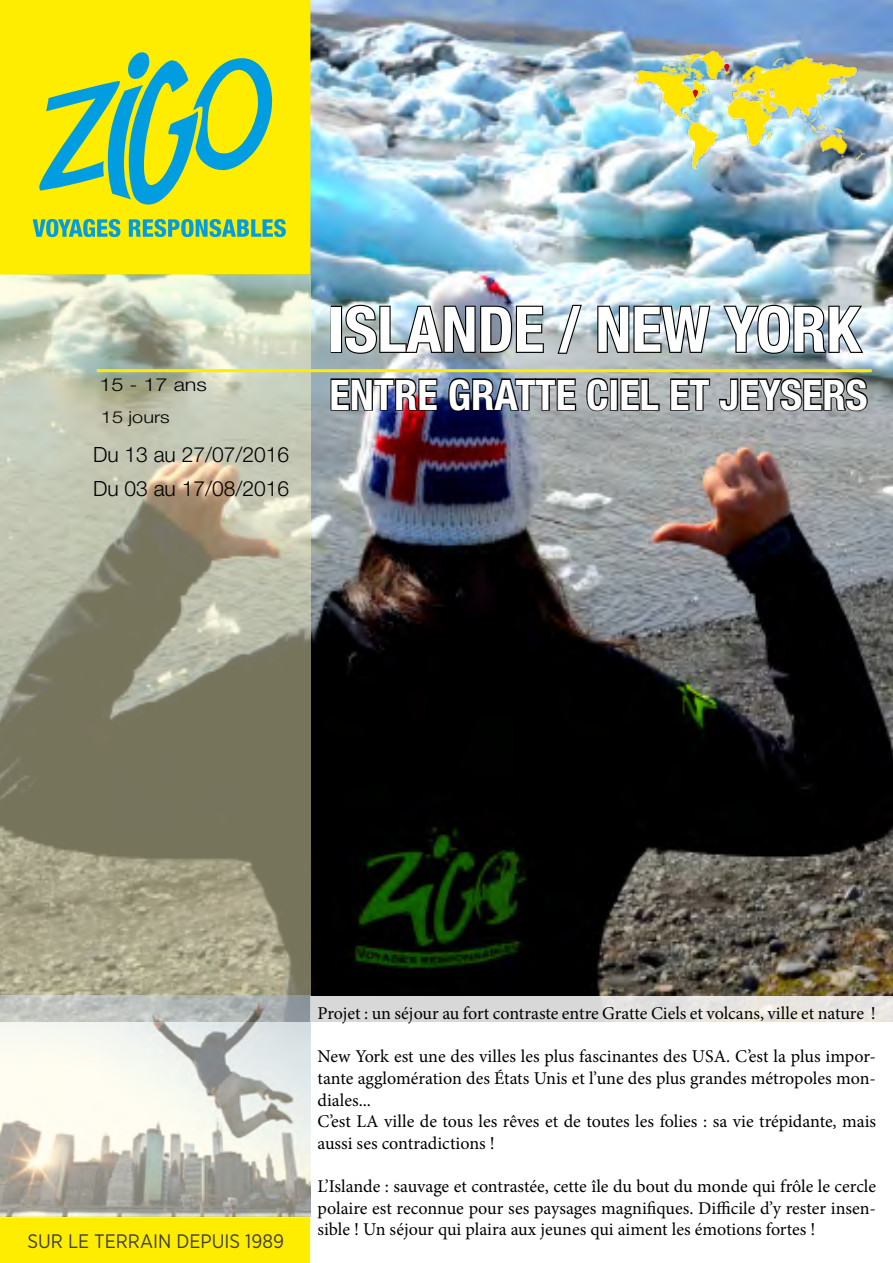
<style>
.page{position:relative;width:893px;height:1263px;background:#fff}
.page>*{position:absolute;margin:0;border:0;box-sizing:border-box;transform-origin:0 0}
.t1{font:700 condensed 63px "Helvetica Neue LT Std";color:#fff}
.t2{font:700 condensed 42px "Helvetica Neue LT Std";color:#fff}
.t3{font:300 21px/33.8px "Helvetica Neue LT Std";color:#000}
.t4{font:19.5px "Gotham Narrow";color:#3e3d40}
.t5{font:300 18.15px "Helvetica Neue LT Std";color:#000;scale:1.2 1}
.t6{font:18px/21.6px "Minion Pro";color:#000}
.t7{font:300 16.65px "Helvetica Neue LT Std";color:#000;scale:1.2 1}
</style>
<div class="page">
<img style="left:310px;top:0;width:583px;height:996px">
<div style="left:0;top:1217px;width:311px;height:46px;background:#ffed00"></div>
<svg style="left:0;top:275px;width:311px;height:721px;background:#a4a48e"></svg>
<img style="left:630px;top:32px;width:234px;height:138px">
<svg style="left:724px;top:64px;width:6px;height:8px"></svg>
<div style="left:331px;top:306px;width:11px;height:47px;border:2px solid #000"></div>
<img style="left:344px;top:304px;width:201px;height:51px">
<svg style="left:556px;top:304px;width:27px;height:51px"></svg>
<svg style="left:596px;top:305px;width:116px;height:49px;background:#859095"></svg>
<hr style="left:97px;top:369px;width:775px;height:3px;background:#ffed00">
<img style="left:329px;top:377px;width:110px;height:370px">
<img style="left:447px;top:377px;width:130px;height:370px">
<svg style="left:585px;top:377px;width:24px;height:35px"></svg>
<div style="left:610px;top:378px;width:8px;height:33px;border:2px solid #000"></div>
<svg style="left:619px;top:377px;width:42px;height:35px"></svg>
<svg style="left:669px;top:377px;width:42px;height:35px"></svg>
<img style="left:718px;top:304px;width:151px;height:443px">
<img style="left:0;top:996px;width:311px;height:221px">
<svg style="left:693px;top:90px;width:5px;height:8px"></svg>
<svg style="left:0;top:0;width:310px;height:275px;background:#d1de28"></svg>
<p class="t5" style="left:99px;top:373px;width:91px">15 - 17 ans</p>
<p class="t7" style="left:101px;top:407px;width:59px">15 jours</p>
<p class="t3" style="left:93px;top:437px;width:198px">Du 13 au 27/07/2016<br>Du 03 au 17/08/2016</p>
<h1 class="t1" style="left:328px;top:291px;width:533px">ISLANDE / NEW YORK</h1>
<h2 class="t2" style="left:330px;top:369px;width:539px">ENTRE GRATTE CIEL ET JEYSERS</h2>
<p class="t4" style="left:27px;top:1228px;width:258px">SUR LE TERRAIN DEPUIS 1989</p>
<p class="t6" style="left:317px;top:1003px;width:560px">Projet : un séjour au fort contraste entre Gratte Ciels et volcans, ville et nature !</p>
<p class="t6" style="left:317px;top:1046px;width:560px">New York est une des villes les plus fascinantes des USA. C’est la plus impor&shy;tante agglomération des États Unis et l’une des plus grandes métropoles mon&shy;diales...<br>C’est LA ville de tous les rêves et de toutes les folies : sa vie trépidante, mais aussi ses contradictions !</p>
<p class="t6" style="left:317px;top:1175px;width:560px;text-align:justify">L’Islande : sauvage et contrastée, cette île du bout du monde qui frôle le cercle polaire est reconnue pour ses paysages magnifiques. Difficile d’y rester insen&shy;sible ! Un séjour qui plaira aux jeunes qui aiment les émotions fortes !</p>
</div>
